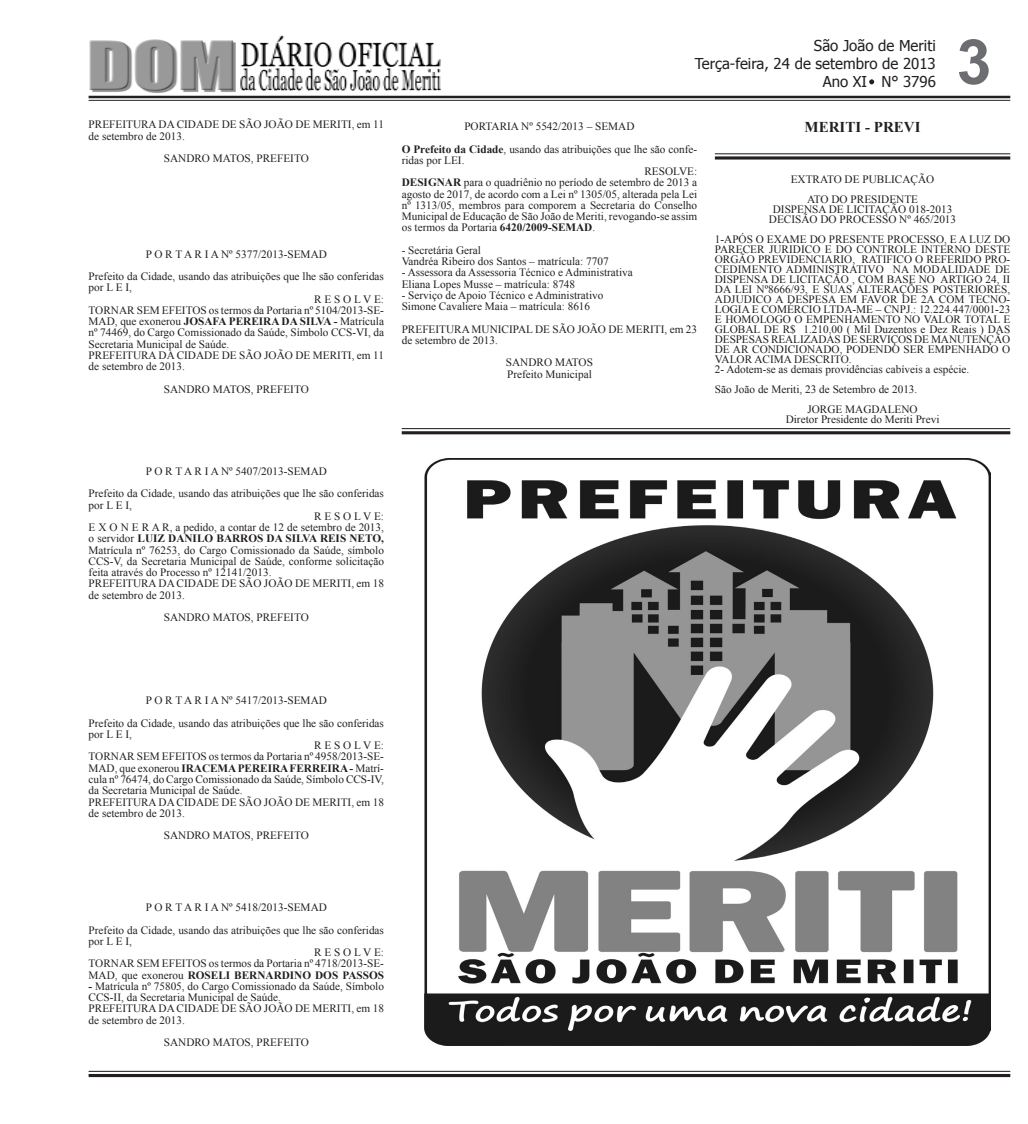
<style>
.page{position:relative;width:1028px;height:1124px;background:#fff}
.page>*{position:absolute;margin:0;border:0;box-sizing:border-box;transform-origin:0 0}
.t1{font:700 62.5px "Arial";color:#6c6d70}
.t2{font:15px "Tahoma";color:#231f20}
.MiniPortaria{font:700 15px "Times New Roman";color:#231f20}
.MiniPortaria-2{font:11.25px/11.2px "Times New Roman";color:#231f20}
.s1{font-weight:700}
</style>
<div class="page">
<hr style="left:89px;top:1070px;width:921px;height:1px;background:#231f20">
<hr style="left:89px;top:1073px;width:921px;height:3px;background:#231f20">
<svg style="left:869px;top:79px;width:5px;height:5px"></svg>
<hr style="left:89px;top:96px;width:921px;height:2px;background:#231f20">
<hr style="left:89px;top:100px;width:921px;height:1px;background:#231f20">
<img style="left:89px;top:39px;width:147px;height:53px">
<img style="left:240px;top:35px;width:201px;height:56px">
<hr style="left:715px;top:153px;width:295px;height:1px;background:#231f20">
<hr style="left:715px;top:156px;width:295px;height:3px;background:#231f20">
<hr style="left:402px;top:428px;width:608px;height:1px;background:#231f20">
<hr style="left:402px;top:431px;width:608px;height:3px;background:#231f20">
<img style="left:425px;top:459px;width:565px;height:586px">
<p class="MiniPortaria-2" style="left:89px;top:119px;width:297px">PREFEITURA DA CIDADE DE SÃO JOÃO DE MERITI, em 11 de setembro de 2013.</p>
<p class="MiniPortaria-2" style="left:164px;top:152px;width:146px">SANDRO MATOS, PREFEITO</p>
<p class="MiniPortaria-2" style="left:146px;top:248px;width:183px">P O R T A R I A Nº 5377/2013-SEMAD</p>
<p class="MiniPortaria-2" style="left:89px;top:270px;width:297px">Prefeito da Cidade, usando das atribuições que lhe são conferidas por L E I,</p>
<p class="MiniPortaria-2" style="left:314px;top:293px;width:71px">R E S O L V E:</p>
<p class="MiniPortaria-2" style="left:89px;top:304px;width:297px;text-align:justify">TORNAR SEM EFEITOS os termos da Portaria nº 5104/2013-SE-MAD, que exonerou <span class="s1">JOSAFA PEREIRA DA SILVA -</span> Matrícula nº 74469, do Cargo Comissionado da Saúde, Símbolo CCS-VI, da Secretaria Municipal de Saúde.</p>
<p class="MiniPortaria-2" style="left:89px;top:349px;width:297px">PREFEITURA DA CIDADE DE SÃO JOÃO DE MERITI, em 11 de setembro de 2013.</p>
<p class="MiniPortaria-2" style="left:164px;top:383px;width:146px">SANDRO MATOS, PREFEITO</p>
<p class="MiniPortaria-2" style="left:146px;top:465px;width:183px">P O R T A R I A Nº 5407/2013-SEMAD</p>
<p class="MiniPortaria-2" style="left:89px;top:487px;width:297px">Prefeito da Cidade, usando das atribuições que lhe são conferidas por L E I,</p>
<p class="MiniPortaria-2" style="left:314px;top:510px;width:71px">R E S O L V E:</p>
<p class="MiniPortaria-2" style="left:89px;top:521px;width:297px;text-align:justify">E X O N E R A R, a pedido, a contar de 12 de setembro de 2013, o servidor <span class="s1">LUIZ DANILO BARROS DA SILVA REIS NETO, </span>Matrícula nº 76253, do Cargo Comissionado da Saúde, símbolo CCS-V, da Secretaria Municipal de Saúde, conforme solicitação feita através do Processo nº 12141/2013.</p>
<p class="MiniPortaria-2" style="left:89px;top:577px;width:297px">PREFEITURA DA CIDADE DE SÃO JOÃO DE MERITI, em 18 de setembro de 2013.</p>
<p class="MiniPortaria-2" style="left:164px;top:611px;width:146px">SANDRO MATOS, PREFEITO</p>
<p class="t2" style="left:814px;top:35px;width:123px">São João de Meriti</p>
<p class="t2" style="left:694px;top:53px;width:243px">Terça-feira, 24 de setembro de 2013</p>
<p class="t2" style="left:822px;top:71px;width:115px">Ano XI N° 3796</p>
<p class="t1" style="left:956px;top:20px;width:36px">3</p>
<p class="MiniPortaria-2" style="left:464px;top:120px;width:172px">PORTARIA Nº 5542/2013 – SEMAD</p>
<p class="MiniPortaria" style="left:804px;top:117px;width:117px">MERITI - PREVI</p>
<p class="MiniPortaria-2" style="left:402px;top:143px;width:297px"><span class="s1">O Prefeito da Cidade</span>, usando das atribuições que lhe são confe&shy;ridas por LEI.</p>
<p class="MiniPortaria-2" style="left:644px;top:165px;width:54px">RESOLVE:</p>
<p class="MiniPortaria-2" style="left:402px;top:177px;width:297px;text-align:justify"><span class="s1">DESIGNAR</span> para o quadriênio no período de setembro de 2013 a agosto de 2017, de acordo com a Lei nº 1305/05, alterada pela Lei nº 1313/05, membros para comporem a Secretaria do Conselho Municipal de Educação de São João de Meriti, revogando-se assim os termos da Portaria <span class="s1">6420/2009-SEMAD</span>.</p>
<p class="MiniPortaria-2" style="left:402px;top:244px;width:81px">- Secretária Geral</p>
<p class="MiniPortaria-2" style="left:402px;top:255px;width:208px">Vandréa Ribeiro dos Santos – matrícula: 7707</p>
<p class="MiniPortaria-2" style="left:402px;top:267px;width:233px">- Assessora da Assessoria Técnico e Administrativa</p>
<p class="MiniPortaria-2" style="left:402px;top:278px;width:175px">Eliana Lopes Musse – matrícula: 8748</p>
<p class="MiniPortaria-2" style="left:402px;top:289px;width:203px">- Serviço de Apoio Técnico e Administrativo</p>
<p class="MiniPortaria-2" style="left:402px;top:300px;width:190px">Simone Cavaliere Maia – matrícula: 8616</p>
<p class="MiniPortaria-2" style="left:402px;top:323px;width:297px">PREFEITURA MUNICIPAL DE SÃO JOÃO DE MERITI, em 23 de setembro de 2013.</p>
<p class="MiniPortaria-2" style="left:506px;top:357px;width:88px">SANDRO MATOS</p>
<p class="MiniPortaria-2" style="left:507px;top:368px;width:86px">Prefeito Municipal</p>
<p class="MiniPortaria-2" style="left:790px;top:173px;width:145px">EXTRATO DE PUBLICAÇÃO</p>
<p class="MiniPortaria-2" style="left:807px;top:193px;width:113px">ATO DO PRESIDENTE</p>
<p class="MiniPortaria-2" style="left:773px;top:203px;width:181px">DISPENSA DE LICITAÇÃO 018-2013</p>
<p class="MiniPortaria-2" style="left:769px;top:213px;width:189px">DECISÃO DO PROCESSO Nº 465/2013</p>
<p class="MiniPortaria-2" style="left:715px;top:234px;width:297px;line-height:10px;text-align:justify">1-APÓS O EXAME DO PRESENTE PROCESSO, E A LUZ DO PARECER JURIDICO E DO CONTROLE INTERNO DESTE ORGÃO PREVIDENCIARIO, RATIFICO O REFERIDO PRO-CEDIMENTO ADMINISTRATIVO NA MODALIDADE DE DISPENSA DE LICITAÇÃO , COM BASE NO ARTIGO 24, II DA LEI Nº8666/93, E SUAS ALTERAÇÕES POSTERIORES, ADJUDICO A DESPESA EM FAVOR DE 2A COM TECNO-LOGIA E COMÉRCIO LTDA-ME – CNPJ.: 12.224.447/0001-23<br>E HOMOLOGO O EMPENHAMENTO NO VALOR TOTAL E GLOBAL DE R$ 1.210,00 ( Mil Duzentos e Dez Reais ) DAS DESPESAS REALIZADAS DE SERVIÇOS DE MANUTENÇÃO DE AR CONDICIONADO, PODENDO SER EMPENHADO O VALOR ACIMA DESCRITO.</p>
<p class="MiniPortaria-2" style="left:715px;top:363px;width:256px">2- Adotem-se as demais providências cabíveis a espécie.</p>
<p class="MiniPortaria-2" style="left:715px;top:383px;width:204px">São João de Meriti, 23 de Setembro de 2013.</p>
<p class="MiniPortaria-2" style="left:807px;top:403px;width:112px">JORGE MAGDALENO</p>
<p class="MiniPortaria-2" style="left:785px;top:413px;width:155px">Diretor Presidente do Meriti Previ</p>
<p class="MiniPortaria-2" style="left:146px;top:694px;width:183px">P O R T A R I A Nº 5417/2013-SEMAD</p>
<p class="MiniPortaria-2" style="left:89px;top:717px;width:297px">Prefeito da Cidade, usando das atribuições que lhe são conferidas por L E I,</p>
<p class="MiniPortaria-2" style="left:314px;top:739px;width:71px">R E S O L V E:</p>
<p class="MiniPortaria-2" style="left:89px;top:750px;width:297px;text-align:justify">TORNAR SEM EFEITOS os termos da Portaria nº 4958/2013-SE-MAD, que exonerou <span class="s1">IRACEMA PEREIRA FERREIRA -</span> Matrí&shy;cula nº 76474, do Cargo Comissionado da Saúde, Símbolo CCS-IV, da Secretaria Municipal de Saúde.</p>
<p class="MiniPortaria-2" style="left:89px;top:795px;width:297px">PREFEITURA DA CIDADE DE SÃO JOÃO DE MERITI, em 18 de setembro de 2013.</p>
<p class="MiniPortaria-2" style="left:164px;top:829px;width:146px">SANDRO MATOS, PREFEITO</p>
<p class="MiniPortaria-2" style="left:146px;top:901px;width:183px">P O R T A R I A Nº 5418/2013-SEMAD</p>
<p class="MiniPortaria-2" style="left:89px;top:923px;width:297px">Prefeito da Cidade, usando das atribuições que lhe são conferidas por L E I,</p>
<p class="MiniPortaria-2" style="left:314px;top:946px;width:71px">R E S O L V E:</p>
<p class="MiniPortaria-2" style="left:89px;top:957px;width:297px">TORNAR SEM EFEITOS os termos da Portaria nº 4718/2013-SE-<br>MAD, que exonerou <span class="s1">ROSELI BERNARDINO DOS PASSOS</span></p>
<p class="MiniPortaria-2" style="left:89px;top:980px;width:297px"><span class="s1">-</span> Matrícula nº 75805, do Cargo Comissionado da Saúde, Símbolo<br>CCS-II, da Secretaria Municipal de Saúde.</p>
<p class="MiniPortaria-2" style="left:89px;top:1002px;width:297px">PREFEITURA DA CIDADE DE SÃO JOÃO DE MERITI, em 18 de setembro de 2013.</p>
<p class="MiniPortaria-2" style="left:164px;top:1036px;width:146px">SANDRO MATOS, PREFEITO</p>
</div>
